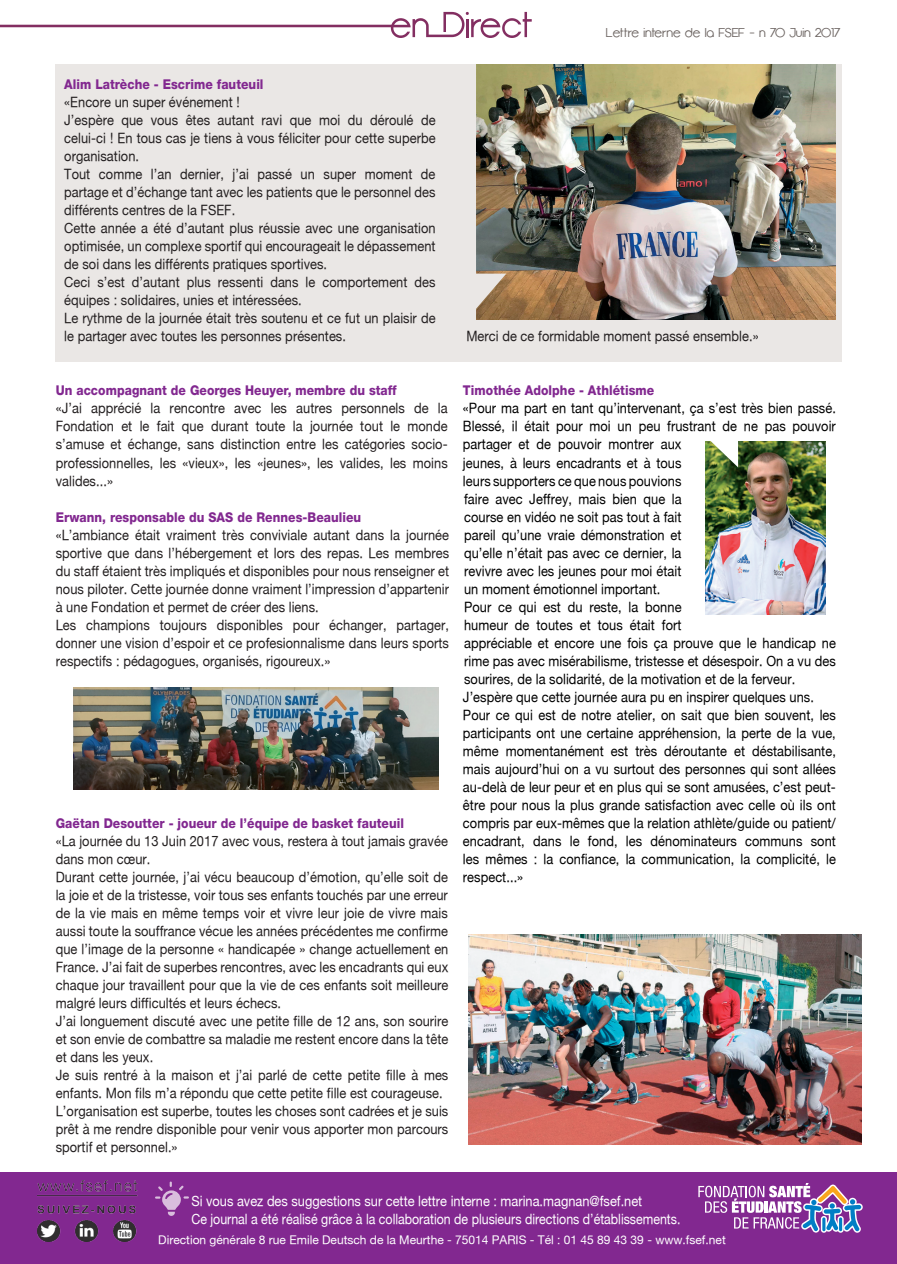
<style>
.page{position:relative;width:897px;height:1264px;background:#fff}
.page>*{position:absolute;margin:0;border:0;box-sizing:border-box;transform-origin:0 0}
.texte_basic{font:14.25px/18px "Helvetica Neue Roman";letter-spacing:.005em;color:#231f20;text-align:justify;scale:.9 1}
.texte_basic-2{font:14.25px/18px "Helvetica Neue Roman";letter-spacing:.005em;color:#000;scale:.9 1}
.texte_9_5_hel_ligth{font:14.25px "Helvetica Neue Roman";color:#fff;scale:.87 1}
.texte_9_5_hel_ligth-2{font:14.25px "Helvetica Neue Roman";color:#fff;scale:.9 1}
.texte_basic-3{font:800 13.5px "Helvetica Neue LT Std";letter-spacing:.005em;color:#822890;scale:.9 1}
.texte_en_direct_haut{font:12.75px "Opificio";color:#6b6360}
.t1{font:12px "Helvetica Neue Roman";color:#fff}
</style>
<div class="page">
<svg style="left:0;top:12px;width:531px;height:26px"></svg>
<div style="left:0;top:1171px;width:897px;height:92px;background:#822890"></div>
<svg style="left:698px;top:1183px;width:164px;height:49px"></svg>
<svg style="left:155px;top:1181px;width:34px;height:34px"></svg>
<img style="left:37px;top:1180px;width:101px;height:61px">
<div style="left:56px;top:65px;width:785px;height:297px;background:#eae7e5"></div>
<img style="left:468px;top:934px;width:394px;height:210px">
<img style="left:706px;top:441px;width:119px;height:173px">
<img style="left:477px;top:65px;width:358px;height:254px">
<svg style="left:476px;top:273px;width:30px;height:46px"></svg>
<svg style="left:710px;top:441px;width:28px;height:26px"></svg>
<img style="left:74px;top:687px;width:364px;height:102px">
<p class="texte_en_direct_haut" style="left:606px;top:25px;width:236px">Lettre interne de la FSEF - n 70 Juin 2017</p>
<p class="texte_basic-3" style="left:64px;top:76px;width:223px">Alim Latrèche - Escrime fauteuil</p>
<p class="texte_basic" style="left:64px;top:93px;width:196px">«Encore un super événement !</p>
<p class="texte_basic" style="left:64px;top:111px;width:414px">J’espère que vous êtes autant ravi que moi du déroulé de celui-ci ! En tous cas je tiens à vous féliciter pour cette superbe organisation.</p>
<p class="texte_basic" style="left:64px;top:165px;width:414px">Tout comme l’an dernier, j’ai passé un super moment de partage et d’échange tant avec les patients que le personnel des différents centres de la FSEF.</p>
<p class="texte_basic" style="left:64px;top:219px;width:414px">Cette année a été d’autant plus réussie avec une organisation optimisée, un complexe sportif qui encourageait le dépassement de soi dans les différents pratiques sportives.</p>
<p class="texte_basic" style="left:64px;top:273px;width:414px">Ceci s’est d’autant plus ressenti dans le comportement des équipes : solidaires, unies et intéressées.</p>
<p class="texte_basic" style="left:64px;top:309px;width:414px">Le rythme de la journée était très soutenu et ce fut un plaisir de le partager avec toutes les personnes présentes.</p>
<p class="texte_basic" style="left:466px;top:327px;width:326px">Merci de ce formidable moment passé ensemble.»</p>
<p class="texte_basic-3" style="left:56px;top:382px;width:380px">Un accompagnant de Georges Heuyer, membre du staff</p>
<p class="texte_basic" style="left:56px;top:399px;width:437px">«J’ai apprécié la rencontre avec les autres personnels de la Fondation et le fait que durant toute la journée tout le monde s’amuse et échange, sans distinction entre les catégories socio&shy;professionnelles, les «vieux», les «jeunes», les valides, les moins valides...»</p>
<p class="texte_basic-3" style="left:56px;top:508px;width:341px">Erwann, responsable du SAS de Rennes-Beaulieu</p>
<p class="texte_basic" style="left:56px;top:525px;width:438px">«L’ambiance était vraiment très conviviale autant dans la journée sportive que dans l’hébergement et lors des repas. Les membres du staff étaient très impliqués et disponibles pour nous renseigner et nous piloter. Cette journée donne vraiment l’impression d’appartenir à une Fondation et permet de créer des liens.</p>
<p class="texte_basic" style="left:56px;top:615px;width:438px">Les champions toujours disponibles pour échanger, partager, donner une vision d’espoir et ce profesionnalisme dans leurs sports respectifs : pédagogues, organisés, rigoureux.»</p>
<p class="texte_basic-3" style="left:56px;top:814px;width:388px">Gaëtan Desoutter - joueur de l’équipe de basket fauteuil</p>
<p class="texte_basic" style="left:56px;top:831px;width:437px">«La journée du 13 Juin 2017 avec vous, restera à tout jamais gravée dans mon cœur.</p>
<p class="texte_basic" style="left:56px;top:867px;width:438px">Durant cette journée, j’ai vécu beaucoup d’émotion, qu’elle soit de la joie et de la tristesse, voir tous ses enfants touchés par une erreur de la vie mais en même temps voir et vivre leur joie de vivre mais aussi toute la souffrance vécue les années précédentes me confirme que l’image de la personne « handicapée » change actuellement en France. J’ai fait de superbes rencontres, avec les encadrants qui eux chaque jour travaillent pour que la vie de ces enfants soit meilleure malgré leurs difficultés et leurs échecs.</p>
<p class="texte_basic" style="left:56px;top:1011px;width:438px">J’ai longuement discuté avec une petite fille de 12 ans, son sourire et son envie de combattre sa maladie me restent encore dans la tête et dans les yeux.</p>
<p class="texte_basic" style="left:56px;top:1065px;width:438px">Je suis rentré à la maison et j’ai parlé de cette petite fille à mes enfants. Mon fils m’a répondu que cette petite fille est courageuse.</p>
<p class="texte_basic" style="left:56px;top:1101px;width:438px">L’organisation est superbe, toutes les choses sont cadrées et je suis prêt à me rendre disponible pour venir vous apporter mon parcours sportif et personnel.»</p>
<p class="texte_basic-3" style="left:463px;top:382px;width:214px">Timothée Adolphe - Athlétisme</p>
<p class="texte_basic-2" style="left:463px;top:399px;width:416px">«Pour ma part en tant qu’intervenant, ça s’est très bien passé.<br>Blessé, il était pour moi un peu frustrant de ne pas pouvoir partager et de pouvoir montrer aux<br>jeunes, à leurs encadrants et à tous<br>leurs supporters ce que nous pouvions<br>faire avec Jeffrey, mais bien que la<br>course en vidéo ne soit pas tout à fait<br>pareil qu’une vraie démonstration et<br>qu’elle n’était pas avec ce dernier, la<br>revivre avec les jeunes pour moi était<br>un moment émotionnel important.</p>
<p class="texte_basic-2" style="left:464px;top:597px;width:414px">Pour ce qui est du reste, la bonne<br>humeur de toutes et tous était fort<br>appréciable et encore une fois ça prouve que le handicap ne rime pas avec misérabilisme, tristesse et désespoir. On a vu des sourires, de la solidarité, de la motivation et de la ferveur.</p>
<p class="texte_basic-2" style="left:463px;top:687px;width:391px">J’espère que cette journée aura pu en inspirer quelques uns.</p>
<p class="texte_basic-2" style="left:463px;top:705px;width:416px;text-align:justify">Pour ce qui est de notre atelier, on sait que bien souvent, les participants ont une certaine appréhension, la perte de la vue, même momentanément est très déroutante et déstabilisante, mais aujourd’hui on a vu surtout des personnes qui sont allées au-delà de leur peur et en plus qui se sont amusées, c’est peut&shy;être pour nous la plus grande satisfaction avec celle où ils ont compris par eux-mêmes que la relation athlète/guide ou patient/ encadrant, dans le fond, les dénominateurs communs sont les mêmes : la confiance, la communication, la complicité, le respect...»</p>
<p class="texte_9_5_hel_ligth-2" style="left:191px;top:1192px;width:502px">Si vous avez des suggestions sur cette lettre interne : marina.magnan@fsef.net</p>
<p class="texte_9_5_hel_ligth" style="left:191px;top:1210px;width:563px">Ce journal a été réalisé grâce à la collaboration de plusieurs directions d’établissements.</p>
<p class="t1" style="left:158px;top:1232px;width:569px">Direction générale 8 rue Emile Deutsch de la Meurthe - 75014 PARIS - Tél : 01 45 89 43 39 - www.fsef.net</p>
</div>
